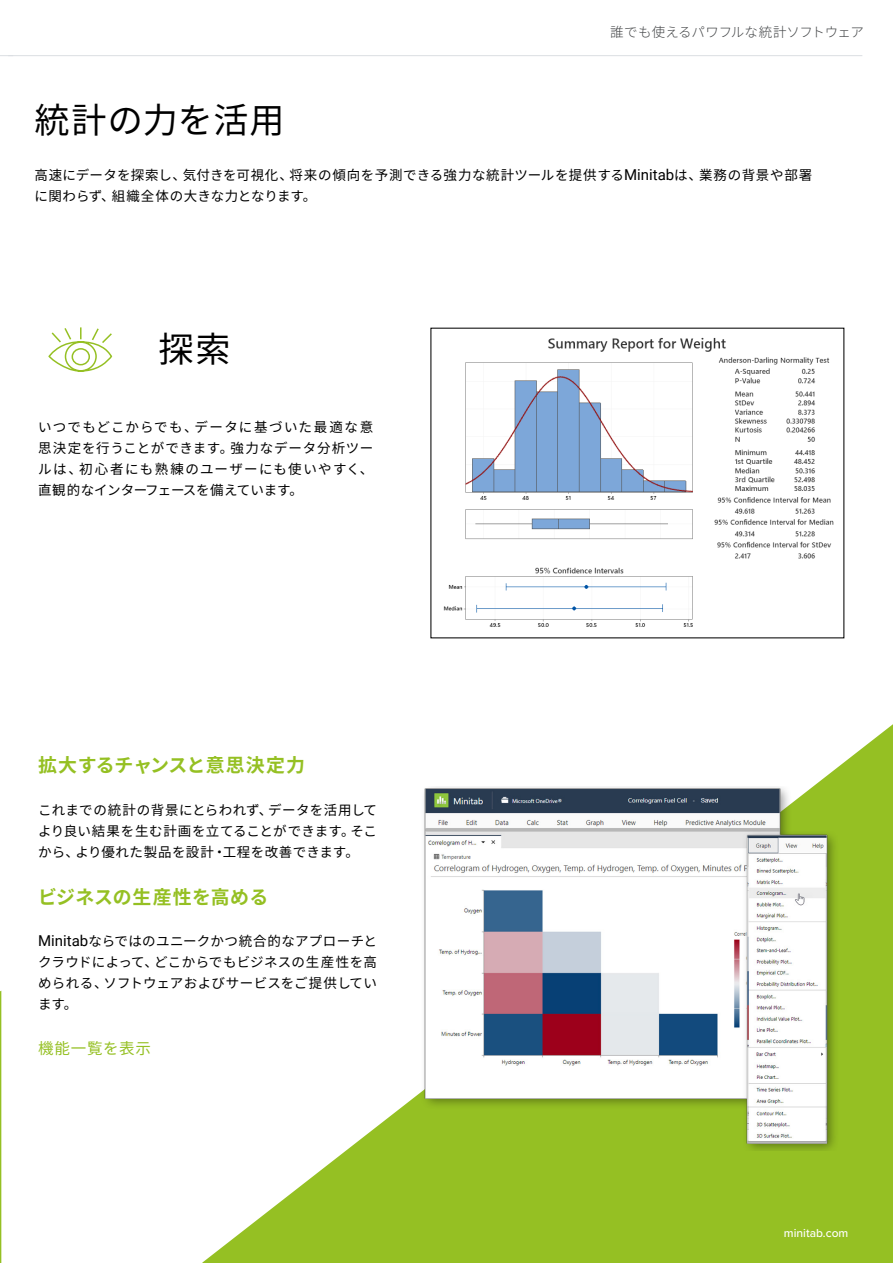
<style>
.page{position:relative;width:893px;height:1263px;background:#fff}
.page>*{position:absolute;margin:0;border:0;box-sizing:border-box;transform-origin:0 0}
.t1{font:35.1px "Noto Sans JP";letter-spacing:.03em;color:#000}
.t2{font:700 18.9px "Noto Sans JP";letter-spacing:.02em;color:#95c023}
.t3{font:15.6px "Noto Sans JP";letter-spacing:.05em;color:#95c023}
.t4{font:13.5px/21px "Noto Sans JP";letter-spacing:.03em;color:#000;text-align:justify}
.t5{font:300 13.5px "Noto Sans JP";letter-spacing:-.015em;color:#424446}
.t6{font:500 12px "Proxima Nova";color:#fff}
.s1{font-family:"Roboto";font-size:15px}
</style>
<div class="page">
<hr style="left:8px;top:55px;width:854px;height:1px;background:#dbdee2">
<svg style="left:202px;top:724px;width:691px;height:539px"></svg>
<img style="left:443px;top:337px;width:391px;height:290px">
<img style="left:422px;top:787px;width:441px;height:363px">
<svg style="left:48px;top:327px;width:65px;height:45px"></svg>
<svg style="left:0;top:991px;width:1px;height:272px"></svg>
<p class="t5" style="left:610px;top:24px;width:255px">誰でも使えるパワフルな統計ソフトウェア</p>
<h1 class="t1" style="left:34px;top:100px;width:252px">統計の力を活用</h1>
<p class="t4" style="left:34px;top:165px;width:779px">高速にデータを探索し、気付きを可視化、将来の傾向を予測できる強力な統計ツールを提供する<span class="s1">Minitab</span>は、業務の背景や部署に関わらず、組織全体の大きな力となります。</p>
<h1 class="t1" style="left:158px;top:329px;width:74px">探索</h1>
<p class="t4" style="left:38px;top:417px;width:337px">いつでもどこからでも、データに基づいた最適な意思決定を行うことができます。強力なデータ分析ツールは、初心者にも熟練のユーザーにも使いやすく、直観的なインターフェースを備えています。</p>
<h2 class="t2" style="left:38px;top:754px;width:268px">拡大するチャンスと意思決定力</h2>
<p class="t4" style="left:38px;top:799px;width:340px">これまでの統計の背景にとらわれず、データを活用してより良い結果を生む計画を立てることができます。そこから、より優れた製品を設計・工程を改善できます。</p>
<h2 class="t2" style="left:38px;top:886px;width:232px">ビジネスの生産性を高める</h2>
<p class="t4" style="left:38px;top:931px;width:340px"><span class="s1">Minitab</span>ならではのユニークかつ統合的なアプローチとクラウドによって、どこからでもビジネスの生産性を高められる、ソフトウェアおよびサービスをご提供しています。</p>
<p class="t3" style="left:38px;top:1040px;width:114px">機能一覧を表示</p>
<p class="t6" style="left:784px;top:1223px;width:66px">minitab.com</p>
</div>
